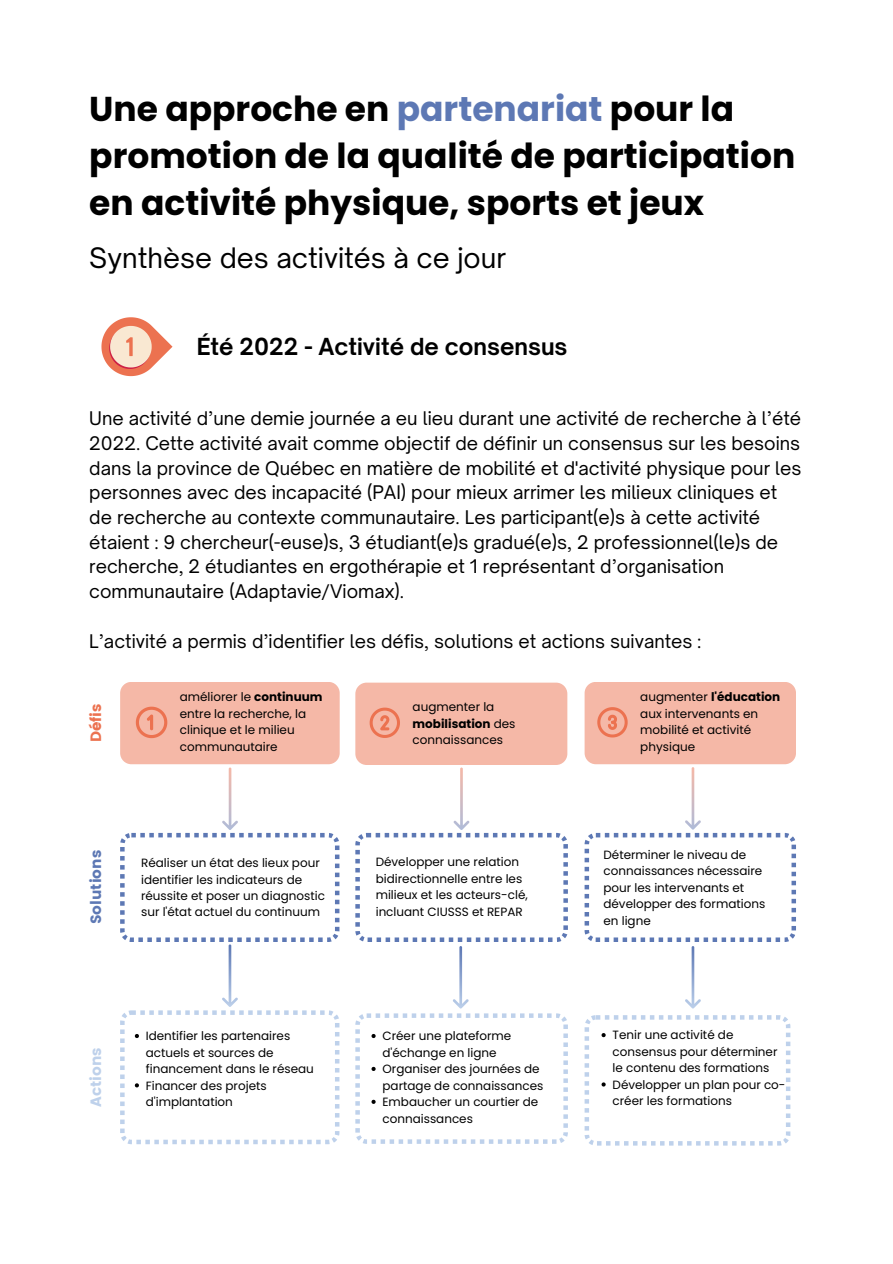
<style>
.page{position:relative;width:893px;height:1264px;background:#fff}
.page>*{position:absolute;margin:0;border:0;box-sizing:border-box;transform-origin:0 0}
.t1{font:700 34.5px/47.2px "Poppins";color:#000}
.t2{font:27px "Open Sauce One";color:#000}
.t3{font:700 22.5px "Open Sauce One";color:#000}
.t4{font:18px/24.8px "Open Sauce One";color:#000}
.t5{font:15px "Poppins";color:#5d78b4}
.t6{font:15px "Poppins";color:#bed1eb}
.t7{font:15px "Poppins";color:#ec7250}
.t8{font:12px/16.5px "Poppins";color:#000}
.s1{color:#5d78b4}
.s2{font-weight:700}
</style>
<div class="page">
<svg style="left:101px;top:317px;width:71px;height:60px"></svg>
<div style="left:355px;top:682px;width:212px;height:83px;background:#f5b8a7;border-radius:11px"></div>
<div style="left:120px;top:682px;width:220px;height:82px;background:#f5b8a7;border-radius:11px"></div>
<div style="left:584px;top:682px;width:212px;height:82px;background:#f5b8a7;border-radius:11px"></div>
<svg style="left:136px;top:706px;width:31px;height:32px"></svg>
<svg style="left:369px;top:707px;width:31px;height:31px"></svg>
<svg style="left:597px;top:707px;width:30px;height:30px"></svg>
<svg style="left:584px;top:767px;width:212px;height:241px"></svg>
<svg style="left:120px;top:767px;width:219px;height:377px"></svg>
<svg style="left:355px;top:767px;width:213px;height:376px"></svg>
<svg style="left:584px;top:1015px;width:206px;height:130px"></svg>
<p class="t1" style="left:89px;top:85px;width:707px">Une approche en <span class="s1">partenariat</span> pour la promotion de la qualité de participation en activité physique, sports et jeux</p>
<p class="t2" style="left:89px;top:241px;width:418px">Synthèse des activités à ce jour</p>
<p class="t3" style="left:197px;top:333px;width:372px">Été 2022 - Activité de consensus</p>
<p class="t4" style="left:89px;top:406px;width:713px">Une activité d’une demie journée a eu lieu durant une activité de recherche à l’été 2022. Cette activité avait comme objectif de définir un consensus sur les besoins dans la province de Québec en matière de mobilité et d'activité physique pour les personnes avec des incapacité (PAI) pour mieux arrimer les milieux cliniques et de recherche au contexte communautaire. Les participant(e)s à cette activité étaient : 9 chercheur(-euse)s, 3 étudiant(e)s gradué(e)s, 2 professionnel(le)s de recherche, 2 étudiantes en ergothérapie et 1 représentant d’organisation communautaire (Adaptavie/Viomax).</p>
<p class="t4" style="left:89px;top:628px;width:613px">L’activité a permis d’identifier les défis, solutions et actions suivantes :</p>
<p class="t7" style="left:87px;top:742px;width:40px;rotate:-90deg">Défis</p>
<p class="t8" style="left:180px;top:689px;width:144px">améliorer le <span class="s2">continuum </span>entre la recherche, la clinique et le milieu communautaire</p>
<p class="t8" style="left:412px;top:698px;width:104px">augmenter la <span class="s2">mobilisation</span> des connaissances</p>
<p class="t8" style="left:640px;top:689px;width:141px">augmenter <span class="s2">l'éducation </span>aux intervenants en mobilité et activité physique</p>
<p class="t5" style="left:87px;top:924px;width:76px;rotate:-90deg">Solutions</p>
<p class="t8" style="left:141px;top:854px;width:185px">Réaliser un état des lieux pour identifier les indicateurs de réussite et poser un diagnostic sur l'état actuel du continuum</p>
<p class="t8" style="left:375px;top:853px;width:153px">Développer une relation bidirectionnelle entre les milieux et les acteurs-clé, incluant CIUSSS et REPAR</p>
<p class="t8" style="left:603px;top:846px;width:163px">Déterminer le niveau de connaissances nécessaire pour les intervenants et développer des formations en ligne</p>
<p class="t6" style="left:87px;top:1106px;width:61px;rotate:-90deg">Actions</p>
<p class="t8" style="left:146px;top:1027px;width:170px">Identifier les partenaires actuels et sources de financement dans le réseau</p>
<p class="t8" style="left:146px;top:1077px;width:122px">Financer des projets d'implantation</p>
<p class="t8" style="left:382px;top:1027px;width:130px">Créer une plateforme d'échange en ligne</p>
<p class="t8" style="left:382px;top:1060px;width:162px">Organiser des journées de partage de connaissances</p>
<p class="t8" style="left:382px;top:1093px;width:157px">Embaucher un courtier de connaissances</p>
<p class="t8" style="left:612px;top:1026px;width:166px">Tenir une activité de consensus pour déterminer le contenu des formations</p>
<p class="t8" style="left:612px;top:1076px;width:174px">Développer un plan pour co&shy;créer les formations</p>
</div>
